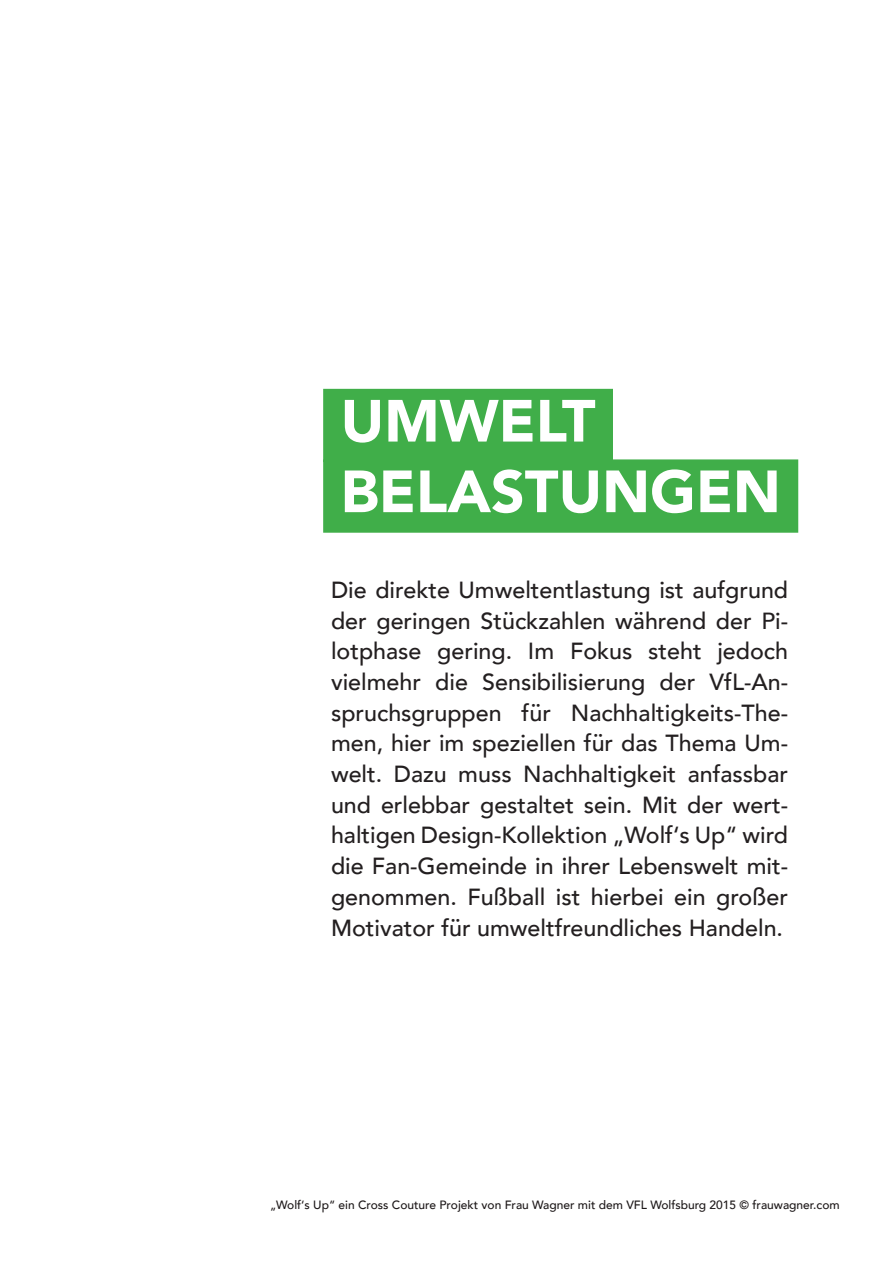
<style>
.page{position:relative;width:893px;height:1263px;background:#fff}
.page>*{position:absolute;margin:0;border:0;box-sizing:border-box;transform-origin:0 0}
.t1{font:900 58.8px/70.7px "Avenir";color:#fff}
.t2{font:500 23.25px/30.8px "Avenir";color:#231f20;text-align:justify}
.t3{font:500 12px "Avenir";color:#1d1819}
</style>
<div class="page">
<div style="left:323px;top:389px;width:290px;height:73px;background:#40ae49"></div>
<div style="left:323px;top:459px;width:475px;height:74px;background:#40ae49"></div>
<h1 class="t1" style="left:341px;top:388px;width:442px">UMWELT<br>BELASTUNGEN</h1>
<p class="t2" style="left:331px;top:575px;width:459px">Die direkte Umweltentlastung ist aufgrund der geringen Stückzahlen während der Pi&shy;lotphase gering. Im Fokus steht jedoch vielmehr die Sensibilisierung der VfL-An&shy;spruchsgruppen für Nachhaltigkeits-The&shy;men, hier im speziellen für das Thema Um&shy;welt. Dazu muss Nachhaltigkeit anfassbar und erlebbar gestaltet sein. Mit der wert&shy;haltigen Design-Kollektion „Wolf‘s Up“ wird die Fan-Gemeinde in ihrer Lebenswelt mit&shy;genommen. Fußball ist hierbei ein großer Motivator für umweltfreundliches Handeln.</p>
<p class="t3" style="left:270px;top:1197px;width:571px">„Wolf‘s Up“ ein Cross Couture Projekt von Frau Wagner mit dem VFL Wolfsburg 2015 © frauwagner.com</p>
</div>
